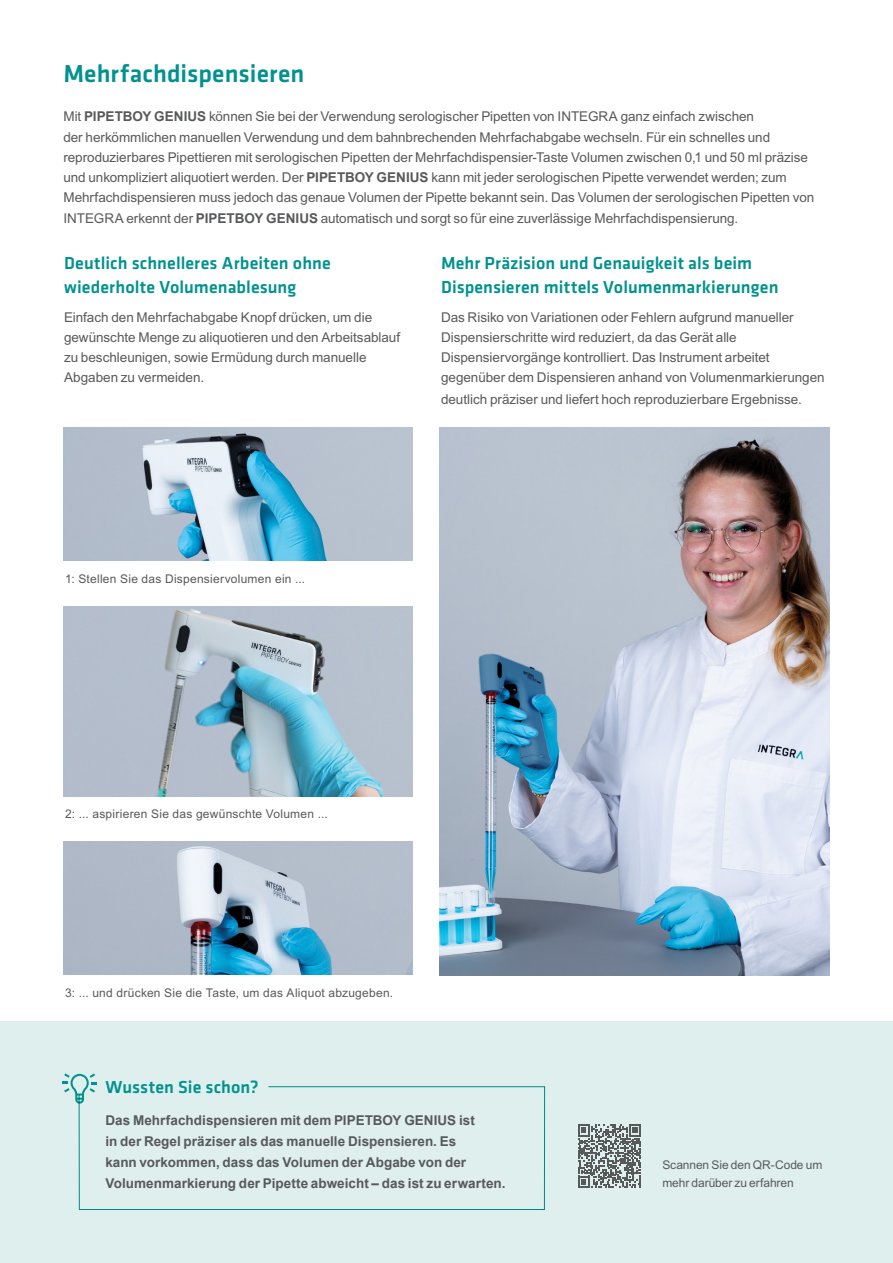
<style>
.page{position:relative;width:893px;height:1263px;background:#fff}
.page>*{position:absolute;margin:0;border:0;box-sizing:border-box;transform-origin:0 0}
.t1{font:500 25.5px "Klavika Basic";letter-spacing:.005em;color:#00928f}
.t2{font:500 18px/24px "Klavika Basic";letter-spacing:.005em;color:#00928f}
.t3{font:13.5px/20.2px "Arial";letter-spacing:-.005em;color:#58595b}
.t4{font:700 13.5px/21px "Arial";letter-spacing:.005em;color:#58595b}
.t5{font:12px "Arial";letter-spacing:.02em;color:#58595b}
.t6{font:12px/18px "Arial";letter-spacing:-.01em;color:#58595b}
.s1{font-weight:700}
</style>
<div class="page">
<div style="left:0;top:1021px;width:893px;height:242px;background:#dfefed"></div>
<svg style="left:578px;top:1124px;width:63px;height:64px"></svg>
<img style="left:64px;top:427px;width:348px;height:134px">
<img style="left:64px;top:606px;width:348px;height:190px">
<img style="left:64px;top:841px;width:348px;height:134px">
<img style="left:439px;top:427px;width:390px;height:548px">
<svg style="left:62px;top:1073px;width:35px;height:31px"></svg>
<svg style="left:78px;top:1086px;width:467px;height:124px"></svg>
<h1 class="t1" style="left:63px;top:56px;width:243px">Mehrfachdispensieren</h1>
<p class="t3" style="left:63px;top:107px;width:752px">Mit <span class="s1">PIPETBOY GENIUS</span> können Sie bei der Verwendung serologischer Pipetten von INTEGRA ganz einfach zwischen<br>der herkömmlichen manuellen Verwendung und dem bahnbrechenden Mehrfachabgabe wechseln. Für ein schnelles und reproduzierbares Pipettieren mit serologischen Pipetten der Mehrfachdispensier-Taste Volumen zwischen 0,1 und 50 ml präzise und unkompliziert aliquotiert werden. Der <span class="s1">PIPETBOY GENIUS</span> kann mit jeder serologischen Pipette verwendet werden; zum Mehrfachdispensieren muss jedoch das genaue Volumen der Pipette bekannt sein. Das Volumen der serologischen Pipetten von INTEGRA erkennt der <span class="s1">PIPETBOY GENIUS</span> automatisch und sorgt so für eine zuverlässige Mehrfachdispensierung.</p>
<h2 class="t2" style="left:64px;top:251px;width:268px">Deutlich schnelleres Arbeiten ohne wiederholte Volumenablesung</h2>
<p class="t3" style="left:64px;top:307px;width:337px">Einfach den Mehrfachabgabe Knopf drücken, um die gewünschte Menge zu aliquotieren und den Arbeitsablauf zu beschleunigen, sowie Ermüdung durch manuelle Abgaben zu vermeiden.</p>
<h2 class="t2" style="left:441px;top:251px;width:339px">Mehr Präzision und Genauigkeit als beim<br>Dispensieren mittels Volumenmarkierungen</h2>
<p class="t3" style="left:441px;top:307px;width:385px">Das Risiko von Variationen oder Fehlern aufgrund manueller Dispensierschritte wird reduziert, da das Gerät alle Dispensiervorgänge kontrolliert. Das Instrument arbeitet gegenüber dem Dispensieren anhand von Volumenmarkierungen deutlich präziser und liefert hoch reproduzierbare Ergebnisse.</p>
<p class="t5" style="left:65px;top:571px;width:241px">1: Stellen Sie das Dispensiervolumen ein ...</p>
<p class="t5" style="left:65px;top:806px;width:264px">2: ... aspirieren Sie das gewünschte Volumen ...</p>
<p class="t5" style="left:65px;top:985px;width:329px">3: ... und drücken Sie die Taste, um das Aliquot abzugeben.</p>
<h2 class="t2" style="left:105px;top:1074px;width:155px">Wussten Sie schon?</h2>
<p class="t4" style="left:105px;top:1110px;width:402px">Das Mehrfachdispensieren mit dem PIPETBOY GENIUS ist<br>in der Regel präziser als das manuelle Dispensieren. Es<br>kann vorkommen, dass das Volumen der Abgabe von der Volumenmarkierung der Pipette abweicht – das ist zu erwarten.</p>
<p class="t6" style="left:662px;top:1156px;width:161px">Scannen Sie den QR-Code um mehr darüber zu erfahren</p>
</div>
